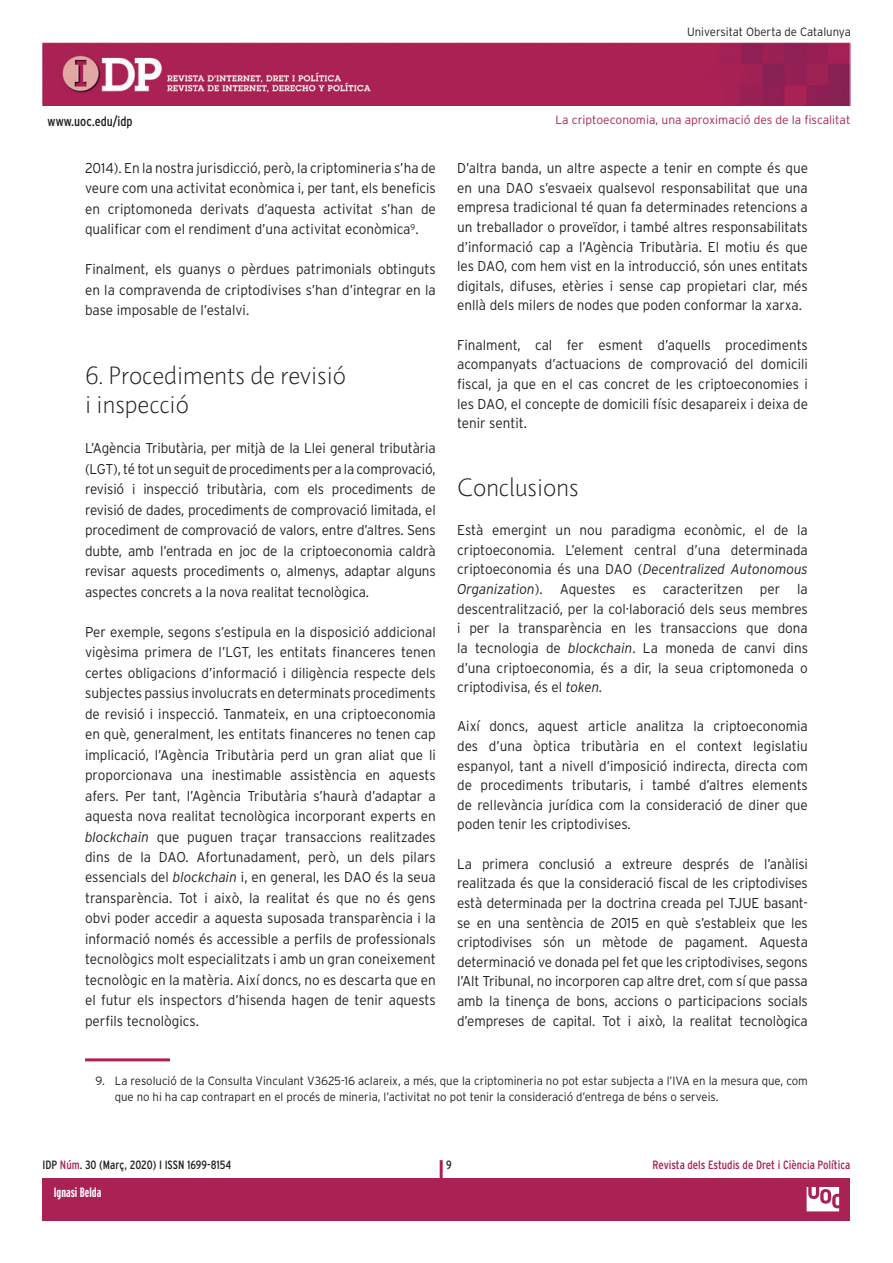
<style>
.page{position:relative;width:893px;height:1263px;background:#fff}
.page>*{position:absolute;margin:0;border:0;box-sizing:border-box;transform-origin:0 0}
.t1{font:300 24px/29.4px "Pragma ND";color:#231f20}
.t2{font:300 14.25px/19.6px "Interstate";color:#231f20;text-align:justify;scale:.95 1}
.t3{font:condensed 13.5px "Interstate";color:#231f20}
.t4{font:700 extra-condensed 13.5px "Interstate";color:#fff}
.t5{font:300 12px/16.5px "Interstate";color:#231f20;scale:.95 1}
.t6{font:300 12px "Interstate";color:#aa2254}
.t7{font:condensed 12px "Interstate";color:#aa2254}
.t8{font:condensed 12px "Interstate";color:#231f20}
.t9{font:700 extra-condensed 12px "Interstate";color:#fff}
.s1{font-style:italic}
.s2{color:#aa2254}
</style>
<div class="page">
<div style="left:43px;top:1178px;width:807px;height:42px;background:#aa2254"></div>
<hr style="left:440px;top:1160px;width:3px;height:44px;background:#aa2254">
<img style="left:43px;top:43px;width:807px;height:63px">
<svg style="left:806px;top:1187px;width:34px;height:25px"></svg>
<hr style="left:85px;top:1058px;width:85px;height:3px;background:#aa2254">
<p class="t5" style="left:687px;top:23px;width:174px">Universitat Oberta de Catalunya</p>
<p class="t3" style="left:48px;top:113px;width:87px">www.uoc.edu/idp</p>
<p class="t2" style="left:85px;top:158px;width:371px;line-height:20.5px">2014). En la nostra jurisdicció, però, la criptomineria s’ha de veure com una activitat econòmica i, per tant, els beneficis en criptomoneda derivats d’aquesta activitat s’han de qualificar com el rendiment d’una activitat econòmica<sup>9</sup>.</p>
<p class="t2" style="left:85px;top:259px;width:371px;line-height:20.5px">Finalment, els guanys o pèrdues patrimonials obtinguts en la compravenda de criptodivises s’han d’integrar en la base imposable de l’estalvi.</p>
<h1 class="t1" style="left:85px;top:361px;width:263px">6. Procediments de revisió i inspecció</h1>
<p class="t2" style="left:85px;top:438px;width:371px;line-height:20.5px">L’Agència Tributària, per mitjà de la Llei general tributària (LGT), té tot un seguit de procediments per a la comprovació, revisió i inspecció tributària, com els procediments de revisió de dades, procediments de comprovació limitada, el procediment de comprovació de valors, entre d’altres. Sens dubte, amb l’entrada en joc de la criptoeconomia caldrà revisar aquests procediments o, almenys, adaptar alguns aspectes concrets a la nova realitat tecnològica.</p>
<p class="t2" style="left:85px;top:621px;width:371px;line-height:20.5px">Per exemple, segons s’estipula en la disposició addicional vigèsima primera de l’LGT, les entitats financeres tenen certes obligacions d’informació i diligència respecte dels subjectes passius involucrats en determinats procediments de revisió i inspecció. Tanmateix, en una criptoeconomia en què, generalment, les entitats financeres no tenen cap implicació, l’Agència Tributària perd un gran aliat que li proporcionava una inestimable assistència en aquests afers. Per tant, l’Agència Tributària s’haurà d’adaptar a aquesta nova realitat tecnològica incorporant experts en <span class="s1">blockchain</span> que puguen traçar transaccions realitzades dins de la DAO. Afortunadament, però, un dels pilars essencials del <span class="s1">blockchain</span> i, en general, les DAO és la seua transparència. Tot i això, la realitat és que no és gens obvi poder accedir a aquesta suposada transparència i la informació només és accessible a perfils de professionals tecnològics molt especialitzats i amb un gran coneixement tecnològic en la matèria. Així doncs, no es descarta que en el futur els inspectors d’hisenda hagen de tenir aquests perfils tecnològics.</p>
<p class="t6" style="left:555px;top:113px;width:297px">La criptoeconomia, una aproximació des de la fiscalitat</p>
<p class="t2" style="left:457px;top:158px;width:371px">D’altra banda, un altre aspecte a tenir en compte és que en una DAO s’esvaeix qualsevol responsabilitat que una empresa tradicional té quan fa determinades retencions a un treballador o proveïdor, i també altres responsabilitats d’informació cap a l’Agència Tributària. El motiu és que les DAO, com hem vist en la introducció, són unes entitats digitals, difuses, etèries i sense cap propietari clar, més enllà dels milers de nodes que poden conformar la xarxa.</p>
<p class="t2" style="left:457px;top:335px;width:371px">Finalment, cal fer esment d’aquells procediments acompanyats d’actuacions de comprovació del domicili fiscal, ja que en el cas concret de les criptoeconomies i les DAO, el concepte de domicili físic desapareix i deixa de tenir sentit.</p>
<h1 class="t1" style="left:457px;top:473px;width:123px">Conclusions</h1>
<p class="t2" style="left:457px;top:520px;width:371px">Està emergint un nou paradigma econòmic, el de la criptoeconomia. L’element central d’una determinada criptoeconomia és una DAO (<span class="s1">Decentralized Autonomous Organization</span>). Aquestes es caracteritzen per la descentralització, per la col·laboració dels seus membres i per la transparència en les transaccions que dona la tecnologia de <span class="s1">blockchain</span>. La moneda de canvi dins d’una criptoeconomia, és a dir, la seua criptomoneda o criptodivisa, és el <span class="s1">token.</span></p>
<p class="t2" style="left:457px;top:716px;width:371px">Així doncs, aquest article analitza la criptoeconomia des d’una òptica tributària en el context legislatiu espanyol, tant a nivell d’imposició indirecta, directa com de procediments tributaris, i també d’altres elements de rellevància jurídica com la consideració de diner que poden tenir les criptodivises.</p>
<p class="t2" style="left:457px;top:854px;width:371px">La primera conclusió a extreure després de l’anàlisi realitzada és que la consideració fiscal de les criptodivises està determinada per la doctrina creada pel TJUE basant&shy;se en una sentència de 2015 en què s’estableix que les criptodivises són un mètode de pagament. Aquesta determinació ve donada pel fet que les criptodivises, segons l’Alt Tribunal, no incorporen cap altre dret, com sí que passa amb la tinença de bons, accions o participacions socials d’empreses de capital. Tot i això, la realitat tecnològica</p>
<p class="t5" style="left:115px;top:1072px;width:731px;text-indent:-19px">9. La resolució de la Consulta Vinculant V3625-16 aclareix, a més, que la criptomineria no pot estar subjecta a l’IVA en la mesura que, com que no hi ha cap contrapart en el procés de mineria, l’activitat no pot tenir la consideració d’entrega de béns o serveis.</p>
<p class="t8" style="left:43px;top:1158px;width:190px">IDP <span class="s2">Núm</span>. 30 (Març, 2020) I ISSN 1699-8154</p>
<p class="t8" style="left:446px;top:1158px;width:7px">9</p>
<p class="t7" style="left:653px;top:1158px;width:199px">Revista dels Estudis de Dret i Ciència Política</p>
<p class="t9" style="left:59px;top:1185px;width:31px">Eloi Puig</p>
<p class="t4" style="left:54px;top:1185px;width:49px">Ignasi Belda</p>
</div>
